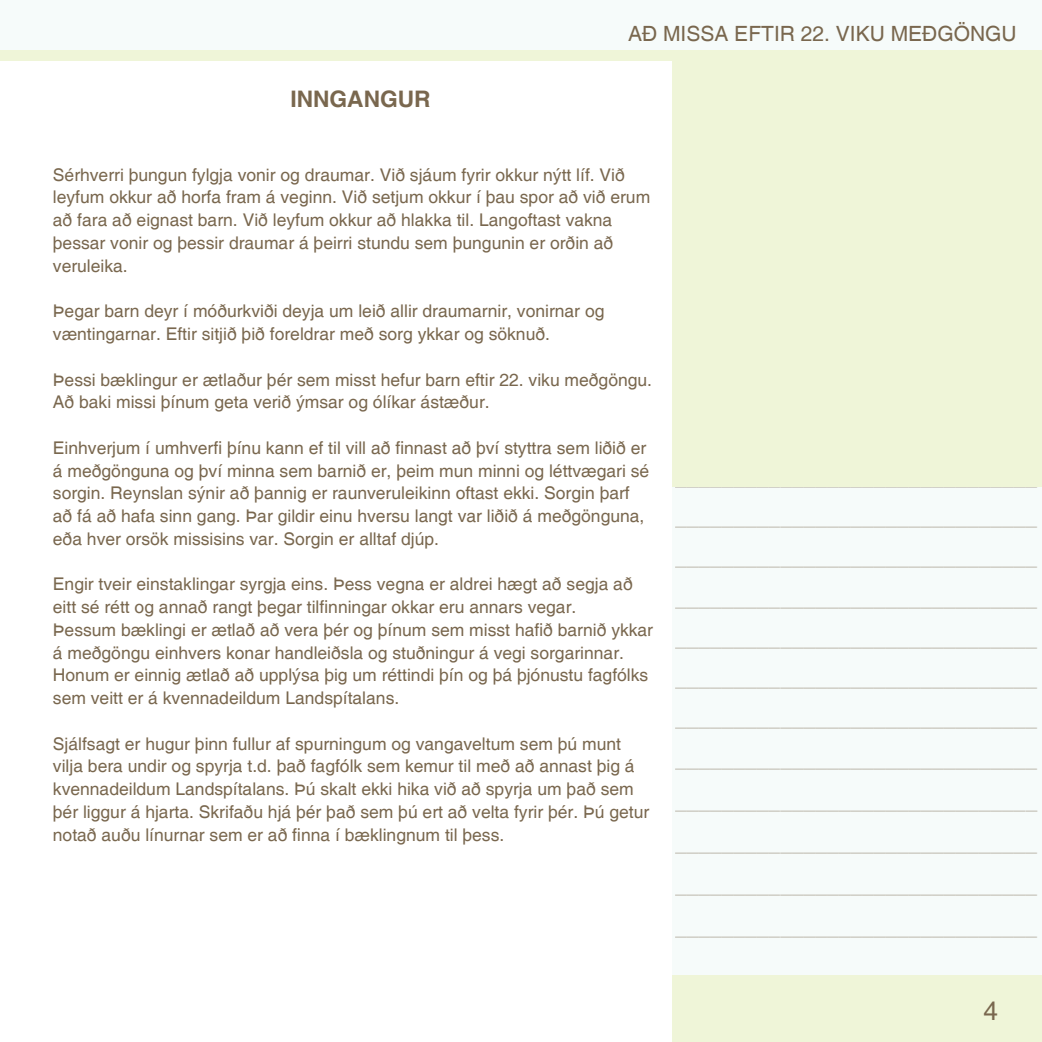
<style>
.page{position:relative;width:1042px;height:1042px;background:#fff}
.page>*{position:absolute;margin:0;border:0;box-sizing:border-box;transform-origin:0 0}
.t1{font:26.25px "Helvetica";color:#79674e}
.t2{font:700 22.75px "Helvetica";color:#79674e}
.t3{font:21px/40.9px "Helvetica";color:#79674e;text-align:justify}
.t4{font:17.5px/22.8px "Helvetica";color:#79674e}
</style>
<div class="page">
<div style="left:672px;top:70px;width:370px;height:972px;background:#f6fbfa"></div>
<div style="left:0;top:0;width:1042px;height:58px;background:#f6fbfa"></div>
<div style="left:0;top:50px;width:1042px;height:10px;background:#eff5d8"></div>
<div style="left:672px;top:58px;width:370px;height:428px;background:#eff5d8"></div>
<div style="left:672px;top:975px;width:370px;height:67px;background:#eff5d8"></div>
<h2 class="t2" style="left:290px;top:85px;width:142px">INNGANGUR</h2>
<p class="t3" style="left:628px;top:14px;width:390px">AÐ MISSA EFTIR 22. VIKU MEÐGÖNGU</p>
<p class="t4" style="left:53px;top:164px;width:599px">Sérhverri þungun fylgja vonir og draumar. Við sjáum fyrir okkur nýtt líf. Við leyfum okkur að horfa fram á veginn. Við setjum okkur í þau spor að við erum að fara að eignast barn. Við leyfum okkur að hlakka til. Langoftast vakna þessar vonir og þessir draumar á þeirri stundu sem þungunin er orðin að veruleika.</p>
<p class="t4" style="left:53px;top:300px;width:553px">Þegar barn deyr í móðurkviði deyja um leið allir draumarnir, vonirnar og væntingarnar. Eftir sitjið þið foreldrar með sorg ykkar og söknuð.</p>
<p class="t4" style="left:53px;top:369px;width:601px">Þessi bæklingur er ætlaður þér sem misst hefur barn eftir 22. viku meðgöngu.<br>Að baki missi þínum geta verið ýmsar og ólíkar ástæður.</p>
<p class="t4" style="left:53px;top:437px;width:598px">Einhverjum í umhverfi þínu kann ef til vill að finnast að því styttra sem liðið er á meðgönguna og því minna sem barnið er, þeim mun minni og léttvægari sé sorgin. Reynslan sýnir að þannig er raunveruleikinn oftast ekki. Sorgin þarf að fá að hafa sinn gang. Þar gildir einu hversu langt var liðið á meðgönguna, eða hver orsök missisins var. Sorgin er alltaf djúp.</p>
<p class="t4" style="left:53px;top:573px;width:602px">Engir tveir einstaklingar syrgja eins. Þess vegna er aldrei hægt að segja að eitt sé rétt og annað rangt þegar tilfinningar okkar eru annars vegar.<br>Þessum bæklingi er ætlað að vera þér og þínum sem misst hafið barnið ykkar á meðgöngu einhvers konar handleiðsla og stuðningur á vegi sorgarinnar.<br>Honum er einnig ætlað að upplýsa þig um réttindi þín og þá þjónustu fagfólks sem veitt er á kvennadeildum Landspítalans.</p>
<p class="t4" style="left:53px;top:733px;width:598px">Sjálfsagt er hugur þinn fullur af spurningum og vangaveltum sem þú munt vilja bera undir og spyrja t.d. það fagfólk sem kemur til með að annast þig á kvennadeildum Landspítalans. Þú skalt ekki hika við að spyrja um það sem þér liggur á hjarta. Skrifaðu hjá þér það sem þú ert að velta fyrir þér. Þú getur notað auðu línurnar sem er að finna í bæklingnum til þess.</p>
<p class="t3" style="left:675px;top:458px;width:364px">_______________________________ _______________________________ _______________________________ _______________________________ _______________________________ _______________________________ _______________________________ _______________________________ _______________________________ _______________________________ _______________________________ _______________________________</p>
<h1 class="t1" style="left:983px;top:995px;width:16px">4</h1>
</div>
